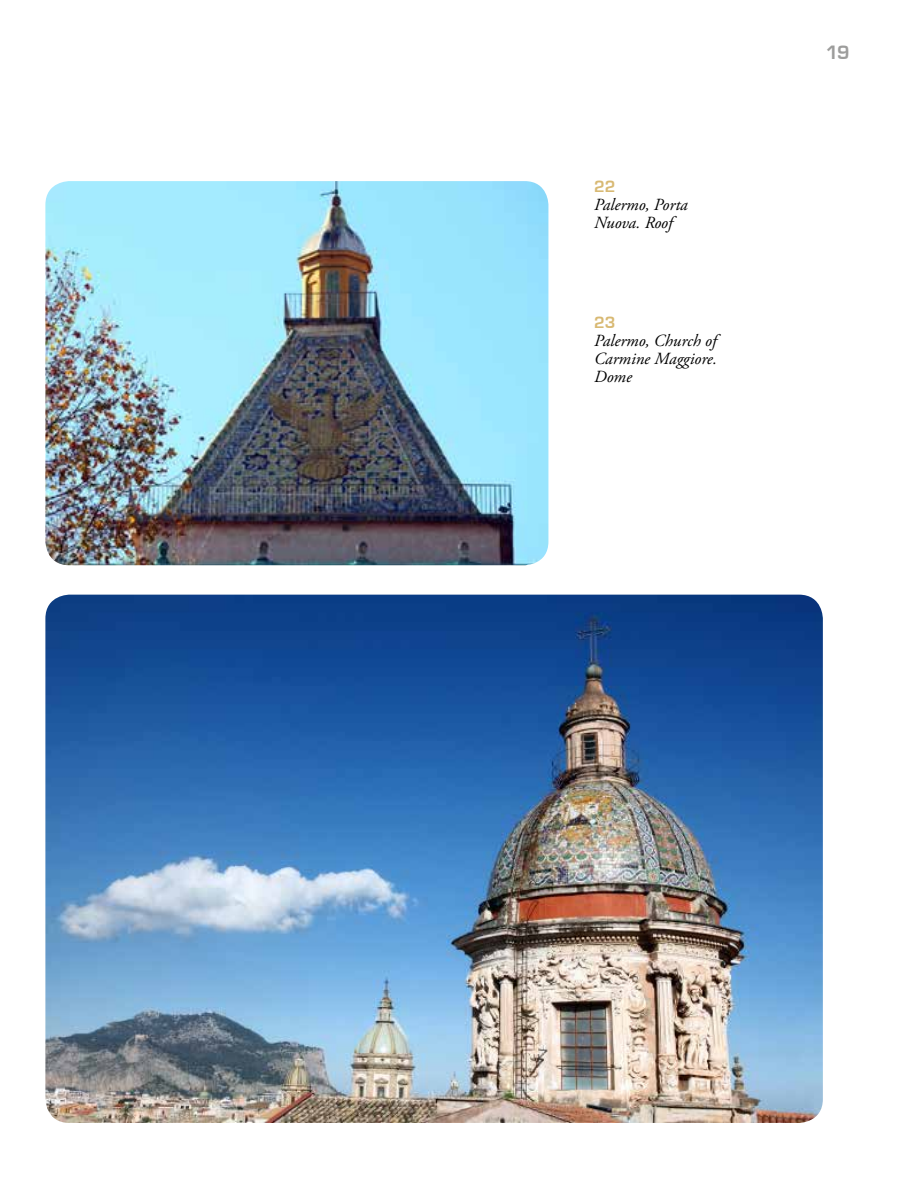
<style>
.page{position:relative;width:908px;height:1191px;background:#fff}
.page>*{position:absolute;margin:0;border:0;box-sizing:border-box;transform-origin:0 0}
.t1{font:700 20px "Eurostile";color:#9d9d9c}
.t2{font:italic 17px/18px "Adobe Garamond Pro";color:#000}
.t3{font:700 17px "Eurostile";color:#d8b973}
</style>
<div class="page">
<img style="left:45px;top:181px;width:503px;height:384px">
<img style="left:45px;top:594px;width:777px;height:529px">
<p class="t3" style="left:594px;top:178px;width:23px">22</p>
<p class="t2" style="left:594px;top:196px;width:95px">Palermo, Porta<br>Nuova. Roof</p>
<p class="t3" style="left:594px;top:313px;width:23px">23</p>
<p class="t2" style="left:594px;top:332px;width:124px;text-align:justify">Palermo, Church of Carmine Maggiore.<br>Dome</p>
<p class="t1" style="left:824px;top:41px;width:26px">19</p>
</div>
